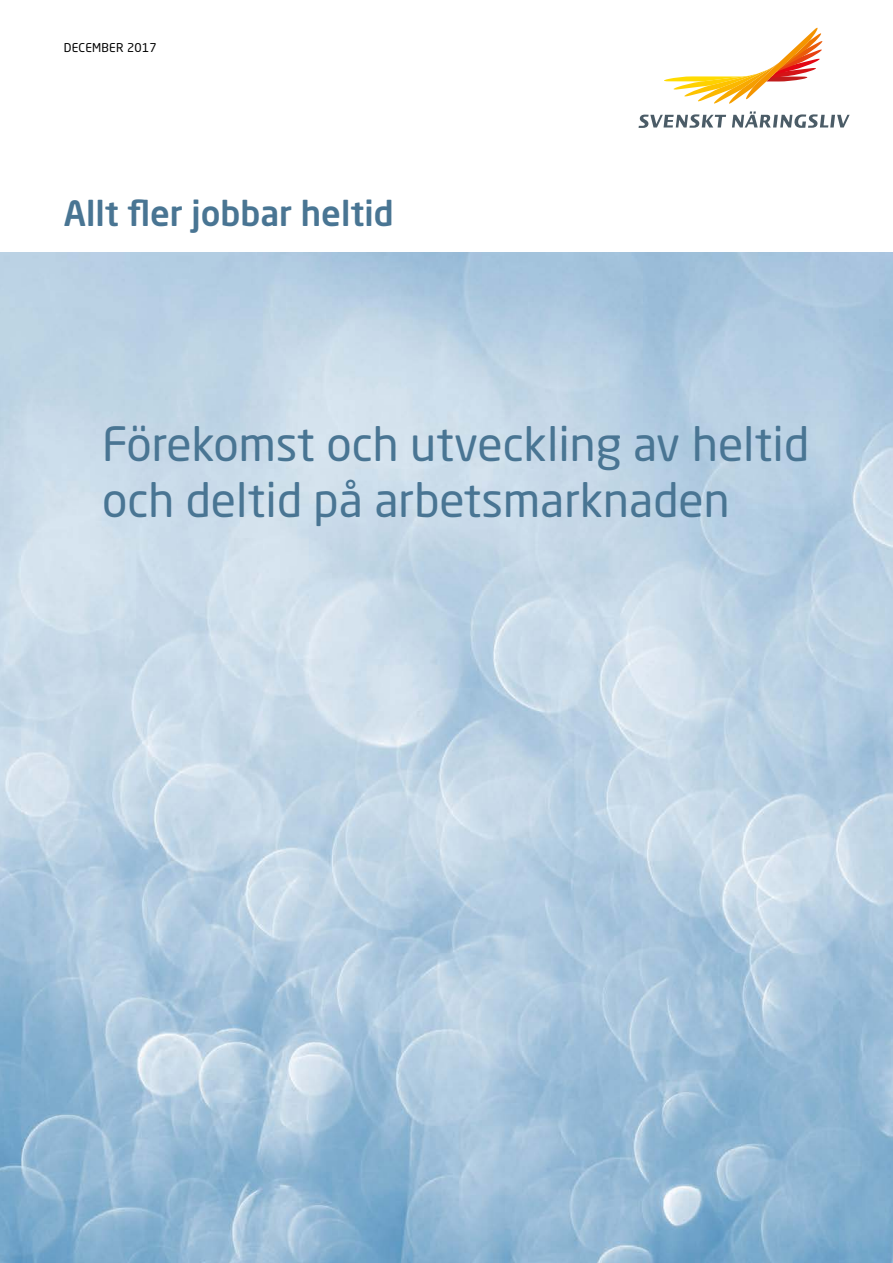
<style>
.page{position:relative;width:893px;height:1263px;background:#fff}
.page>*{position:absolute;margin:0;border:0;box-sizing:border-box;transform-origin:0 0}
.t1{font:46.5px/55.8px "Neo Sans Pro";color:#497593}
.t2{font:500 34.5px "Neo Sans Pro";color:#497593}
.t3{font:12px "Neo Sans Pro";letter-spacing:.02em;color:#000}
</style>
<div class="page">
<img style="left:0;top:253px;width:893px;height:1010px">
<svg style="left:639px;top:114px;width:87px;height:14px"></svg>
<svg style="left:732px;top:111px;width:118px;height:17px"></svg>
<svg style="left:664px;top:28px;width:159px;height:76px"></svg>
<p class="t3" style="left:64px;top:40px;width:94px">DECEMBER 2017</p>
<p class="t2" style="left:64px;top:192px;width:331px">Allt fler jobbar heltid</p>
<p class="t1" style="left:102px;top:415px;width:709px">Förekomst och utveckling av heltid och deltid på arbetsmarknaden</p>
</div>
